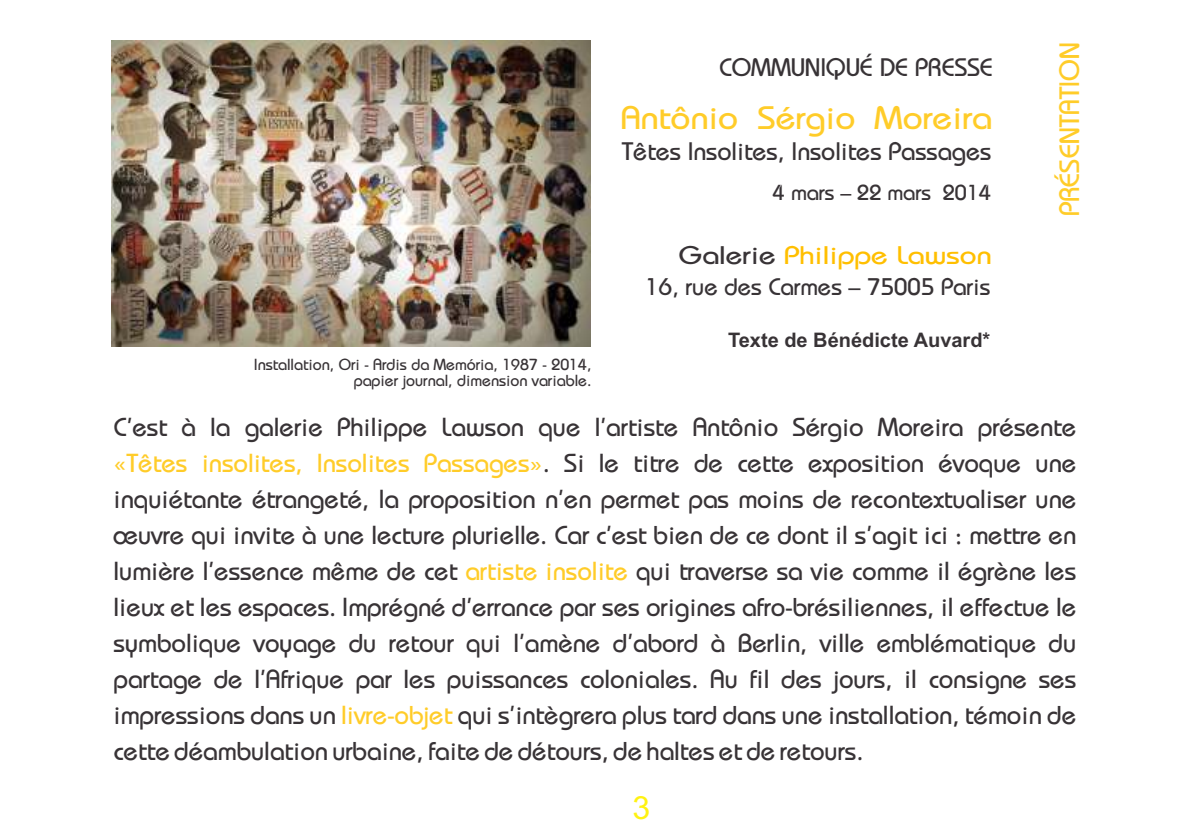
<style>
.page{position:relative;width:1191px;height:840px;background:#fff}
.page>*{position:absolute;margin:0;border:0;box-sizing:border-box;transform-origin:0 0}
.t1{font:32.6px "Bauhaus";color:#ffcc29;scale:1.1 1}
.t2{font:32px "Arial";color:#fff212}
.t3{font:28px "Bauhaus";color:#ffcc29}
.t4{font:26px/36px "Bauhaus";color:#383336;text-align:justify}
.t5{font:25.4px "Bauhaus";color:#ffbf00;scale:1.18 1}
.t6{font:25.2px "Bauhaus";color:#383336}
.t7{font:24px "Bauhaus";color:#383336}
.t8{font:21.6px "Bauhaus";color:#383336}
.t9{font:700 20px "Arial";color:#383336}
.t10{font:16px/16px "Bauhaus";color:#383336;text-align:right}
.s1{color:#383336}
.s2{color:#ffcc29}
</style>
<div class="page">
<img style="left:112px;top:40px;width:479px;height:307px">
<p class="t10" style="left:254px;top:358px;width:339px">Installation, Ori - Ardis da Memória, 1987 - 2014, papier journal, dimension variable.</p>
<p class="t6" style="left:719px;top:58px;width:275px">COMMUNIQUÉ DE PRESSE</p>
<p class="t1" style="left:620px;top:105px;width:339px">Antônio Sérgio Moreira</p>
<p class="t6" style="left:622px;top:142px;width:371px">Têtes Insolites, Insolites Passages</p>
<p class="t8" style="left:773px;top:184px;width:220px">4 mars – 22 mars 2014</p>
<p class="t5" style="left:679px;top:246px;width:266px"><span class="s1">Galerie</span> Philippe Lawson</p>
<p class="t7" style="left:645px;top:277px;width:346px">16, rue des Carmes – 75005 Paris</p>
<p class="t9" style="left:728px;top:332px;width:264px">Texte de Bénédicte Auvard*</p>
<p class="t3" style="left:1059px;top:216px;width:176px;rotate:-90deg">PRÉSENTATION</p>
<p class="t4" style="left:114px;top:411px;width:964px">C'est à la galerie Philippe Lawson que l'artiste Antônio Sérgio Moreira présente <span class="s2">«Têtes insolites, Insolites Passages»</span>. Si le titre de cette exposition évoque une inquiétante étrangeté, la proposition n'en permet pas moins de recontextualiser une œuvre qui invite à une lecture plurielle. Car c'est bien de ce dont il s'agit ici : mettre en lumière l'essence même de cet <span class="s2">artiste insolite</span> qui traverse sa vie comme il égrène les lieux et les espaces. Imprégné d'errance par ses origines afro-brésiliennes, il effectue le symbolique voyage du retour qui l'amène d'abord à Berlin, ville emblématique du partage de l'Afrique par les puissances coloniales. Au fil des jours, il consigne ses impressions dans un <span class="s2">livre-objet</span> qui s'intègrera plus tard dans une installation, témoin de cette déambulation urbaine, faite de détours, de haltes et de retours.</p>
<p class="t2" style="left:632px;top:795px;width:19px">3</p>
</div>
